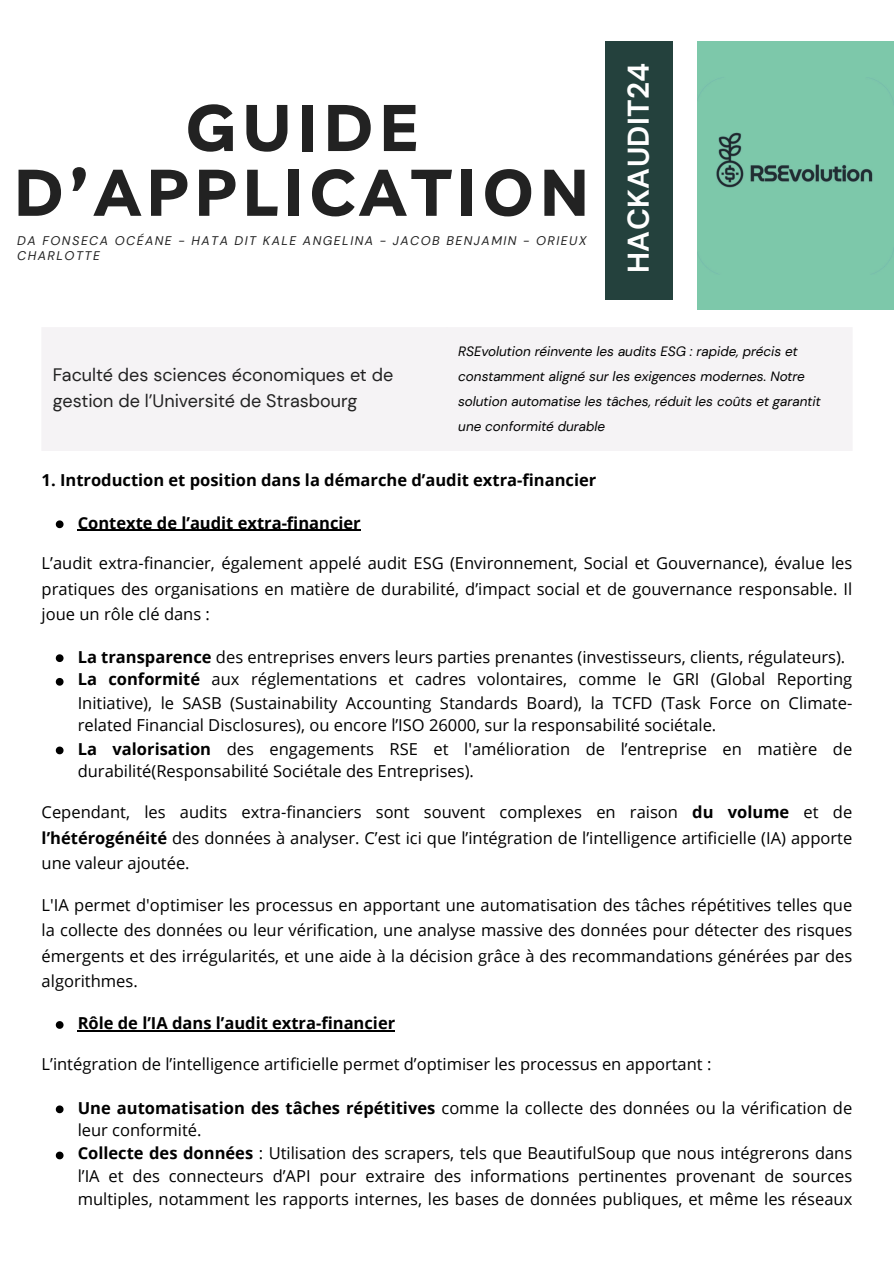
<style>
.page{position:relative;width:894px;height:1263px;background:#fff}
.page>*{position:absolute;margin:0;border:0;box-sizing:border-box;transform-origin:0 0}
.t1{font:700 64.95px/64.8px "Livvic";letter-spacing:.1em;color:#222;text-align:center}
.t2{font:700 29.85px "DM Sans";letter-spacing:.01em;color:#fff}
.t3{font:18px/25.8px "DM Sans";color:#222}
.t4{font:16.5px/25.3px "Open Sans";color:#000;text-align:justify}
.t5{font:700 16.5px "Open Sans";color:#000}
.t6{font:italic 13.5px/25.2px "DM Sans";color:#000}
.t7{font:italic 12.45px/14.7px "DM Sans";letter-spacing:.12em;color:#222}
.s1{font-weight:700}
</style>
<div class="page">
<div style="left:697px;top:42px;width:196px;height:267px;background:#7dc8aa"></div>
<div style="left:605px;top:42px;width:67px;height:258px;background:#24413d"></div>
<div style="left:42px;top:327px;width:810px;height:124px;background:#f5f3f5"></div>
<svg style="left:56px;top:520px;width:7px;height:8px"></svg>
<hr style="left:78px;top:530px;width:283px;height:1px;background:#000">
<svg style="left:56px;top:654px;width:7px;height:8px"></svg>
<svg style="left:56px;top:678px;width:7px;height:8px"></svg>
<svg style="left:56px;top:747px;width:7px;height:7px"></svg>
<svg style="left:56px;top:1021px;width:7px;height:8px"></svg>
<hr style="left:78px;top:1030px;width:317px;height:2px;background:#000">
<svg style="left:56px;top:1105px;width:7px;height:8px"></svg>
<svg style="left:56px;top:1152px;width:7px;height:7px"></svg>
<p class="t1" style="left:14px;top:94px;width:576px">GUIDE<br>D’APPLICATION</p>
<p class="t7" style="left:17px;top:233px;width:570px">DA FONSECA OCÉANE - HATA DIT KALE ANGELINA - JACOB BENJAMIN - ORIEUX<br>CHARLOTTE</p>
<p class="t2" style="left:619px;top:273px;width:212px;rotate:-90deg">HACKAUDIT24</p>
<p class="t3" style="left:53px;top:362px;width:342px">Faculté des sciences économiques et de gestion de l’Université de Strasbourg</p>
<p class="t6" style="left:458px;top:338px;width:364px">RSEvolution réinvente les audits ESG : rapide, précis et constamment aligné sur les exigences modernes. Notre solution automatise les tâches, réduit les coûts et garantit une conformité durable</p>
<p class="t5" style="left:42px;top:468px;width:556px">1. Introduction et position dans la démarche d’audit extra-fi nancier</p>
<p class="t5" style="left:78px;top:511px;width:284px">Contexte de l’audit extra-fi nancier</p>
<p class="t4" style="left:42px;top:550px;width:811px">L’audit extra-financier, également appelé audit ESG (Environnement, Social et Gouvernance), évalue les pratiques des organisations en matière de durabilité, d’impact social et de gouvernance responsable. Il joue un rôle clé dans :</p>
<p class="t4" style="left:78px;top:644px;width:769px"><span class="s1">La transparence</span> des entreprises envers leurs parties prenantes (investisseurs, clients, régulateurs).</p>
<p class="t4" style="left:78px;top:667px;width:775px;line-height:23.1px"><span class="s1">La conformité</span> aux réglementations et cadres volontaires, comme le GRI (Global Reporting Initiative), le SASB (Sustainability Accounting Standards Board), la TCFD (Task Force on Climate&shy;related Financial Disclosures), ou encore l’ISO 26000, sur la responsabilité sociétale.</p>
<p class="t4" style="left:78px;top:737px;width:776px;line-height:22.5px"><span class="s1">La valorisation</span> des engagements RSE et l'amélioration de l’entreprise en matière de durabilité(Responsabilité Sociétale des Entreprises).</p>
<p class="t4" style="left:42px;top:799px;width:811px">Cependant, les audits extra-financiers sont souvent complexes en raison <span class="s1">du volume</span> et de <span class="s1">l’hétérogénéité</span> des données à analyser. C’est ici que l’intégration de l’intelligence artificielle (IA) apporte une valeur ajoutée.</p>
<p class="t4" style="left:42px;top:892px;width:811px">L'IA permet d'optimiser les processus en apportant une automatisation des tâches répétitives telles que la collecte des données ou leur vérification, une analyse massive des données pour détecter des risques émergents et des irrégularités, et une aide à la décision grâce à des recommandations générées par des algorithmes.</p>
<p class="t5" style="left:78px;top:1012px;width:319px">Rôle de l’IA dans l’audit extra-financier</p>
<p class="t4" style="left:42px;top:1051px;width:671px">L’intégration de l’intelligence artificielle permet d’optimiser les processus en apportant :</p>
<p class="t4" style="left:78px;top:1096px;width:776px;line-height:22.5px"><span class="s1">Une automatisation des tâches répétitives</span> comme la collecte des données ou la vérification de leur conformité.</p>
<p class="t4" style="left:78px;top:1141px;width:776px;line-height:23.1px"><span class="s1">Collecte des données</span> : Utilisation des scrapers, tels que BeautifulSoup que nous intégrerons dans l’IA et des connecteurs d’API pour extraire des informations pertinentes provenant de sources multiples, notamment les rapports internes, les bases de données publiques, et même les réseaux</p>
</div>
